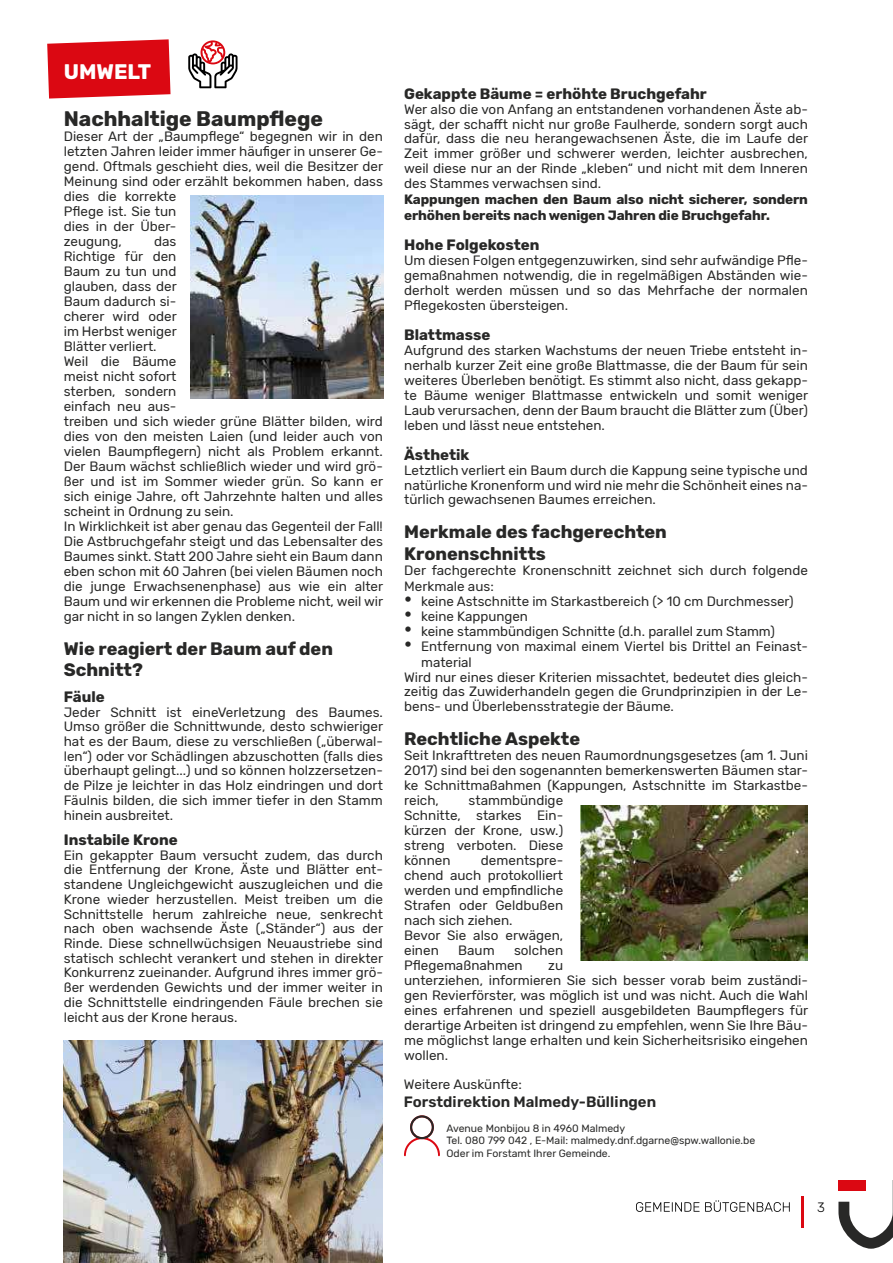
<style>
.page{position:relative;width:893px;height:1263px;background:#fff}
.page>*{position:absolute;margin:0;border:0;box-sizing:border-box;transform-origin:0 0}
.t1{font:700 21px "Rubik";color:#282827}
.t2{font:700 21px "Rubik";color:#fff}
.t3{font:700 18px/21.6px "Rubik";color:#282827}
.t4{font:700 15px "Rubik";color:#282827}
.t5{font:600 15px "Rubik";color:#282827}
.t6{font:13.5px/15px "Rubik";color:#282827;text-align:justify}
.t7{font:700 13.5px/16.2px "Rubik";letter-spacing:-.01em;color:#282827}
.t8{font:300 13.5px "Rubik";color:#000}
.t9{font:10.5px/12.6px "Rubik";color:#282827}
.s1{font-weight:700;font-size:21px}
</style>
<div class="page">
<svg style="left:838px;top:1180px;width:55px;height:69px"></svg>
<hr style="left:802px;top:1196px;width:2px;height:32px;background:#db0812">
<svg style="left:636px;top:1200px;width:154px;height:12px"></svg>
<img style="left:191px;top:196px;width:192px;height:203px">
<img style="left:64px;top:1041px;width:319px;height:222px">
<svg style="left:404px;top:1115px;width:36px;height:41px"></svg>
<svg style="left:47px;top:39px;width:124px;height:60px"></svg>
<svg style="left:188px;top:40px;width:50px;height:48px"></svg>
<img style="left:580px;top:806px;width:228px;height:154px">
<h1 class="t2" style="left:64px;top:60px;width:89px">UMWELT</h1>
<h1 class="t1" style="left:64px;top:107px;width:261px">Nachhaltige Baump昀氀ege</h1>
<p class="t6" style="left:64px;top:129px;width:321px;text-align:left">Dieser Art der „Baump昀氀ege“ begegnen wir in den letzten Jahren leider immer häu昀椀ger in unserer Ge&shy;gend. Oftmals geschieht dies, weil die Besitzer der<br>Meinung sind oder erzählt bekommen haben, dass dies die korrekte<br>P昀氀ege ist. Sie tun<br>dies in der Über-<br>zeugung,</p>
<p class="t6" style="left:64px;top:234px;width:321px;text-align:left;text-indent:90px">das<br>Richtige für den<br>Baum zu tun und<br>glauben, dass der<br>Baum dadurch si-<br>cherer wird oder<br>im Herbst weniger<br>Blätter verliert.<br>Weil die Bäume<br>meist nicht sofort<br>sterben, sondern<br>einfach neu aus-<br>treiben und sich wieder grüne Blätter bilden, wird dies von den meisten Laien (und leider auch von vielen Baump昀氀egern) nicht als Problem erkannt.<br>Der Baum wächst schließlich wieder und wird grö&shy;ßer und ist im Sommer wieder grün. So kann er sich einige Jahre, oft Jahrzehnte halten und alles scheint in Ordnung zu sein.<br>In Wirklichkeit ist aber genau das Gegenteil der Fall!<br>Die Astbruchgefahr steigt und das Lebensalter des<br>Baumes sinkt. Statt 200 Jahre sieht ein Baum dann eben schon mit 60 Jahren (bei vielen Bäumen noch die junge Erwachsenenphase) aus wie ein alter<br>Baum und wir erkennen die Probleme nicht, weil wir gar nicht in so langen Zyklen denken.</p>
<h2 class="t3" style="left:64px;top:638px;width:271px">Wie reagiert der Baum auf den<br>Schnitt?</h2>
<p class="t4" style="left:64px;top:688px;width:42px">Fäule</p>
<p class="t6" style="left:64px;top:705px;width:321px">Jeder Schnitt ist eineVerletzung des Baumes.<br>Umso größer die Schnittwunde, desto schwieriger hat es der Baum, diese zu verschließen („überwal&shy;len“) oder vor Schädlingen abzuschotten (falls dies überhaupt gelingt...) und so können holzzersetzen&shy;de Pilze je leichter in das Holz eindringen und dort Fäulnis bilden, die sich immer tiefer in den Stamm hinein ausbreitet.</p>
<p class="t4" style="left:64px;top:832px;width:115px">Instabile Krone</p>
<p class="t6" style="left:64px;top:848px;width:321px">Ein gekappter Baum versucht zudem, das durch die Entfernung der Krone, Äste und Blätter ent&shy;standene Ungleichgewicht auszugleichen und die Krone wieder herzustellen. Meist treiben um die Schnittstelle herum zahlreiche neue, senkrecht nach oben wachsende Äste („Ständer“) aus der Rinde. Diese schnellwüchsigen Neuaustriebe sind statisch schlecht verankert und stehen in direkter Konkurrenz zueinander. Aufgrund ihres immer grö&shy;ßer werdenden Gewichts und der immer weiter in die Schnittstelle eindringenden Fäule brechen sie leicht aus der Krone heraus.</p>
<p class="t4" style="left:404px;top:86px;width:304px">Gekappte Bäume = erhöhte Bruchgefahr</p>
<p class="t6" style="left:404px;top:102px;width:406px">Wer also die von Anfang an entstandenen vorhandenen Äste ab&shy;sägt, der scha昀昀t nicht nur große Faulherde, sondern sorgt auch dafür, dass die neu herangewachsenen Äste, die im Laufe der Zeit immer größer und schwerer werden, leichter ausbrechen, weil diese nur an der Rinde „kleben“ und nicht mit dem Inneren des Stammes verwachsen sind.</p>
<p class="t7" style="left:404px;top:191px;width:405px">Kappungen machen den Baum also nicht sicherer, sondern erhöhen bereits nach wenigen Jahren die Bruchgefahr.</p>
<p class="t4" style="left:404px;top:237px;width:137px">Hohe Folgekosten</p>
<p class="t6" style="left:404px;top:253px;width:405px">Um diesen Folgen entgegenzuwirken, sind sehr aufwändige P昀氀e&shy;gemaßnahmen notwendig, die in regelmäßigen Abständen wie&shy;derholt werden müssen und so das Mehrfache der normalen P昀氀egekosten übersteigen.</p>
<p class="t4" style="left:404px;top:327px;width:88px">Blattmasse</p>
<p class="t6" style="left:404px;top:343px;width:406px">Aufgrund des starken Wachstums der neuen Triebe entsteht in&shy;nerhalb kurzer Zeit eine große Blattmasse, die der Baum für sein weiteres Überleben benötigt. Es stimmt also nicht, dass gekapp&shy;te Bäume weniger Blattmasse entwickeln und somit weniger Laub verursachen, denn der Baum braucht die Blätter zum (Über) leben und lässt neue entstehen.</p>
<p class="t4" style="left:404px;top:447px;width:67px">Ästhetik</p>
<p class="t6" style="left:404px;top:463px;width:405px">Letztlich verliert ein Baum durch die Kappung seine typische und natürliche Kronenform und wird nie mehr die Schönheit eines na&shy;türlich gewachsenen Baumes erreichen.</p>
<h2 class="t3" style="left:404px;top:521px;width:264px">Merkmale des fachgerechten<br>Kronenschnitts</h2>
<p class="t6" style="left:404px;top:562px;width:405px;line-height:16.2px">Der fachgerechte Kronenschnitt zeichnet sich durch folgende<br>Merkmale aus:</p>
<p class="t6" style="left:404px;top:594px;width:391px"><span class="s1">•</span> keine Astschnitte im Starkastbereich (&gt; 10 cm Durchmesser)</p>
<p class="t6" style="left:404px;top:609px;width:125px"><span class="s1">•</span> keine Kappungen</p>
<p class="t6" style="left:404px;top:624px;width:372px"><span class="s1">•</span> keine stammbündigen Schnitte (d.h. parallel zum Stamm)</p>
<p class="t6" style="left:421px;top:638px;width:388px;line-height:16.2px;text-indent:-17px"><span class="s1">•</span> Entfernung von maximal einem Viertel bis Drittel an Feinast&shy;material</p>
<p class="t6" style="left:404px;top:670px;width:405px">Wird nur eines dieser Kriterien missachtet, bedeutet dies gleich&shy;zeitig das Zuwiderhandeln gegen die Grundprinzipien in der Le&shy;bens- und Überlebensstrategie der Bäume.</p>
<h2 class="t3" style="left:404px;top:728px;width:178px">Rechtliche Aspekte</h2>
<p class="t6" style="left:404px;top:748px;width:405px">Seit Inkrafttreten des neuen Raumordnungsgesetzes (am 1. Juni 2017) sind bei den sogenannten bemerkenswerten Bäumen star&shy;ke Schnittmaßahmen (Kappungen, Astschnitte im Starkastbe&shy;reich,</p>
<p class="t6" style="left:404px;top:793px;width:161px;text-indent:64px">stammbündige Schnitte, starkes Ein&shy;kürzen der Krone, usw.) streng verboten. Diese können</p>
<p class="t6" style="left:404px;top:853px;width:161px;text-align:left;text-indent:77px">dementspre&shy;chend auch protokolliert werden und emp昀椀ndliche<br>Strafen oder Geldbußen nach sich ziehen.<br>Bevor Sie also erwägen, einen</p>
<p class="t6" style="left:404px;top:943px;width:161px;text-indent:110px">solchen<br>P昀氀egemaßnahmen</p>
<p class="t6" style="left:458px;top:943px;width:38px">Baum</p>
<p class="t6" style="left:404px;top:958px;width:406px;text-align:left;text-indent:144px">zu<br>unterziehen, informieren Sie sich besser vorab beim zuständi&shy;gen Revierförster, was möglich ist und was nicht. Auch die Wahl eines erfahrenen und speziell ausgebildeten Baump昀氀egers für derartige Arbeiten ist dringend zu empfehlen, wenn Sie Ihre Bäu&shy;me möglichst lange erhalten und kein Sicherheitsrisiko eingehen wollen.</p>
<p class="t6" style="left:404px;top:1077px;width:119px">Weitere Auskünfte:</p>
<p class="t5" style="left:404px;top:1093px;width:254px">Forstdirektion Malmedy-Büllingen</p>
<p class="t9" style="left:446px;top:1122px;width:310px">Avenue Monbijou 8 in 4960 Malmedy<br>Tel. 080 799 042 , E-Mail: malmedy.dnf.dgarne@spw.wallonie.be<br>Oder im Forstamt Ihrer Gemeinde.</p>
<p class="t8" style="left:817px;top:1199px;width:9px">3</p>
</div>
